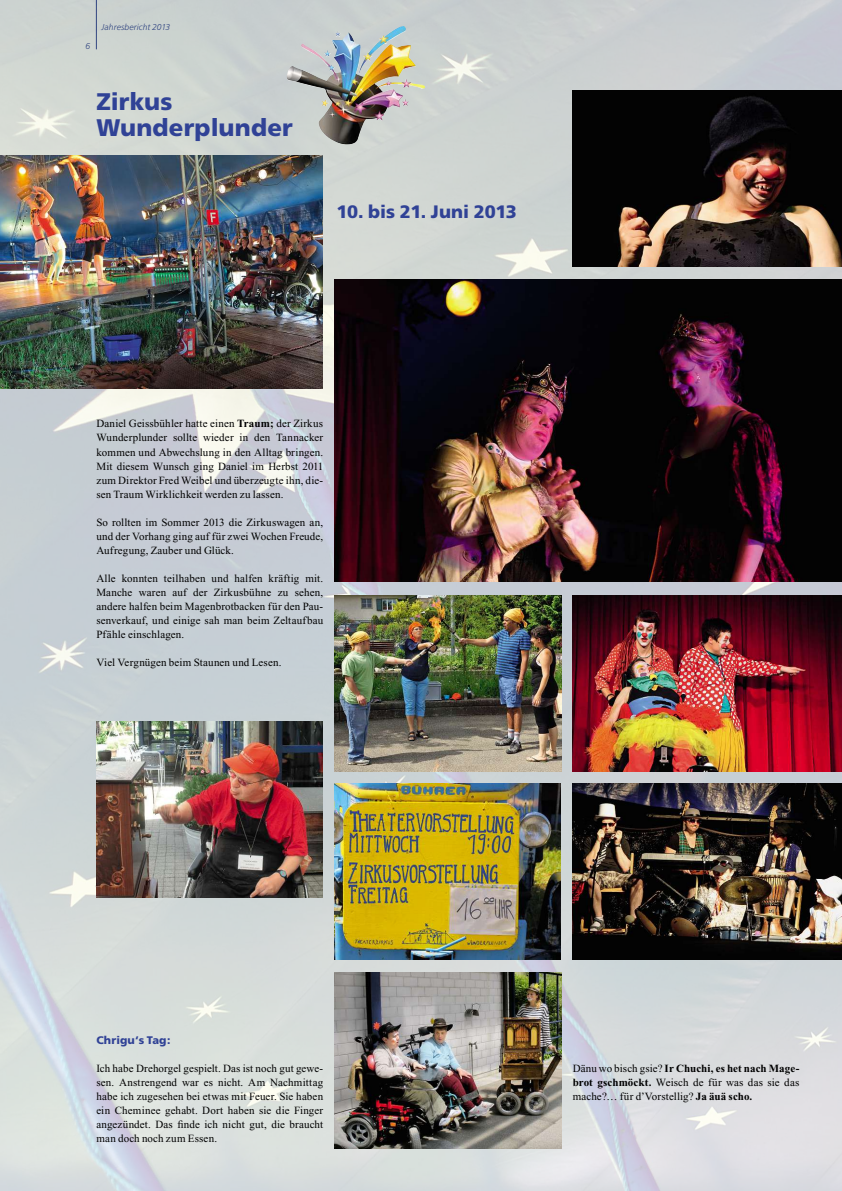
<style>
.page{position:relative;width:842px;height:1191px;background:#fff}
.page>*{position:absolute;margin:0;border:0;box-sizing:border-box;transform-origin:0 0}
.t1{font:900 24px/26px "Frutiger";letter-spacing:.005em;color:#304296}
.t2{font:900 18px "Frutiger";color:#304296}
.t3{font:11px/14px "Times New Roman";letter-spacing:.01em;color:#000;text-align:justify}
.t4{font:900 11px "Frutiger";letter-spacing:.01em;color:#304296}
.t5{font:italic 300 8.5px "Frutiger";letter-spacing:.01em;color:#304296}
.s1{font-weight:700}
</style>
<div class="page">
<img style="left:0;top:0;width:842px;height:1191px">
<img style="left:0;top:156px;width:323px;height:232px">
<img style="left:573px;top:91px;width:269px;height:175px">
<img style="left:287px;top:26px;width:138px;height:119px">
<img style="left:334px;top:595px;width:227px;height:176px">
<img style="left:334px;top:784px;width:227px;height:175px">
<img style="left:334px;top:972px;width:227px;height:176px">
<img style="left:96px;top:721px;width:227px;height:176px">
<img style="left:334px;top:280px;width:508px;height:301px">
<img style="left:573px;top:595px;width:269px;height:176px">
<img style="left:573px;top:784px;width:269px;height:175px">
<p class="t5" style="left:86px;top:42px;width:6px">6</p>
<p class="t5" style="left:102px;top:23px;width:70px">Jahresbericht 2013</p>
<h1 class="t1" style="left:96px;top:88px;width:198px">Zirkus<br>Wunderplunder</h1>
<h2 class="t2" style="left:336px;top:201px;width:182px">10. bis 21. Juni 2013</h2>
<p class="t3" style="left:96px;top:418px;width:228px">Daniel Geissbühler hatte einen <span class="s1">Traum;</span> der Zirkus Wunderplunder sollte wieder in den Tannacker kommen und Abwechslung in den Alltag bringen.<br>Mit diesem Wunsch ging Daniel im Herbst 2011 zum Direktor Fred Weibel und überzeugte ihn, die&shy;sen Traum Wirklichkeit werden zu lassen.</p>
<p class="t3" style="left:96px;top:516px;width:228px">So rollten im Sommer 2013 die Zirkuswagen an, und der Vorhang ging auf für zwei Wochen Freude, Aufregung, Zauber und Glück.</p>
<p class="t3" style="left:96px;top:572px;width:228px">Alle konnten teilhaben und halfen kräftig mit.<br>Manche waren auf der Zirkusbühne zu sehen, andere halfen beim Magenbrotbacken für den Pau&shy;senverkauf, und einige sah man beim Zeltaufbau Pfähle einschlagen.</p>
<p class="t3" style="left:96px;top:656px;width:187px">Viel Vergnügen beim Staunen und Lesen.</p>
<p class="t4" style="left:96px;top:1033px;width:76px">Chrigu‘s Tag:</p>
<p class="t3" style="left:96px;top:1062px;width:228px">Ich habe Drehorgel gespielt. Das ist noch gut gewe&shy;sen. Anstrengend war es nicht. Am Nachmittag habe ich zugesehen bei etwas mit Feuer. Sie haben ein Cheminee gehabt. Dort haben sie die Finger angezündet. Das finde ich nicht gut, die braucht man doch noch zum Essen.</p>
<p class="t3" style="left:573px;top:1062px;width:228px">Dänu wo bisch gsie? <span class="s1">Ir Chuchi, es het nach Mage&shy;brot gschmöckt.</span> Weisch de für was das sie das mache?… für d’Vorstellig? <span class="s1">Ja äuä scho.</span></p>
</div>
